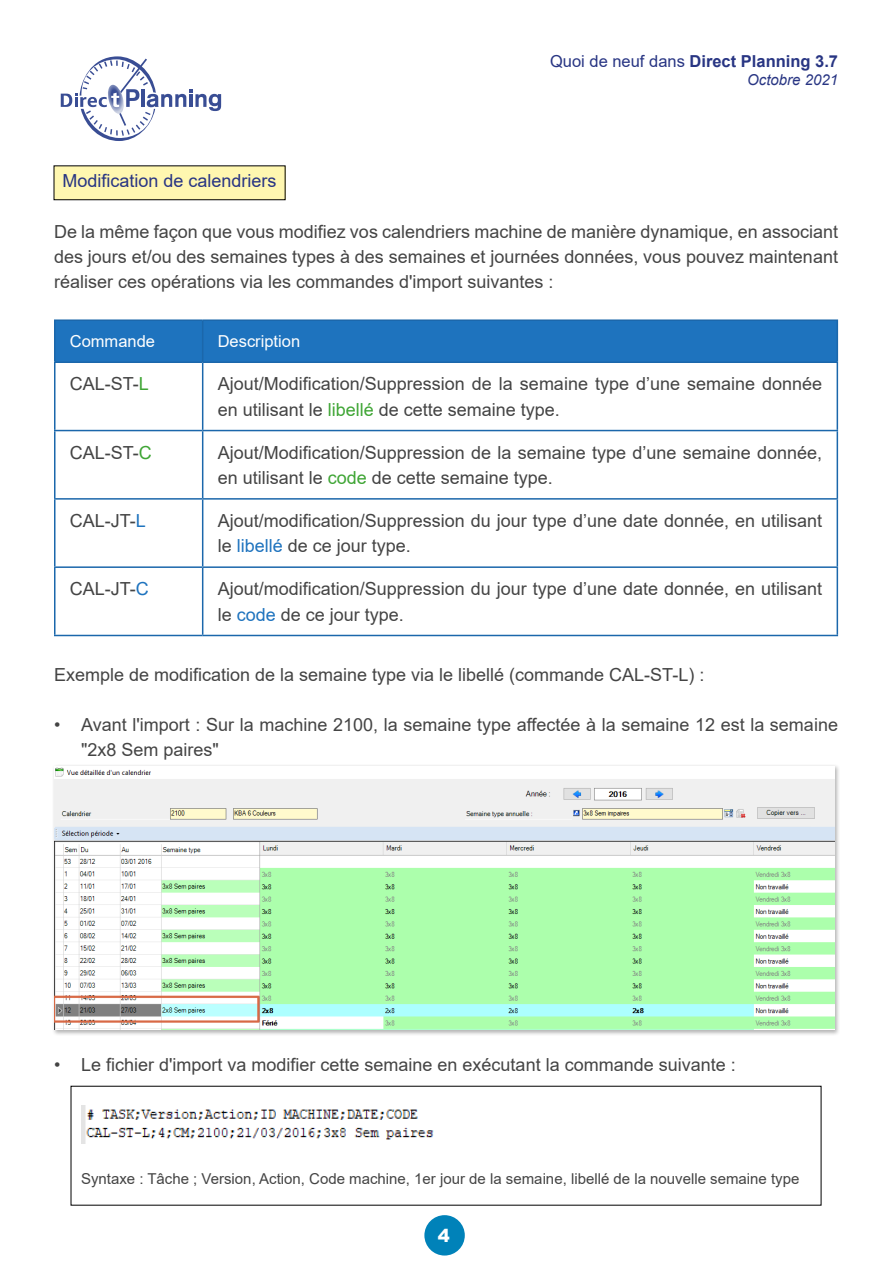
<style>
.page{position:relative;width:893px;height:1263px;background:#fff}
.page>*{position:absolute;margin:0;border:0;box-sizing:border-box;transform-origin:0 0}
.t1{font:18px/25.2px "Arial";color:#444}
.t2{font:18px "Arial";color:#283583}
.t3{font:900 18px "Arial";color:#fff}
.t4{font:700 16.5px "Arial";color:#283583}
.t5{font:16.5px "Arial";color:#fff}
.t6{font:15px "Arial";color:#444}
.t7{font:italic 15px "Arial";color:#283583}
.s1{font-weight:400}
.s2{color:#3fa535}
.s3{color:#1e73be}
</style>
<div class="page">
<div style="left:424px;top:1215px;width:41px;height:40px;background:#0082b9;border-radius:50%"></div>
<div style="left:54px;top:166px;width:231px;height:34px;background:#fff7b0"></div>
<div style="left:56px;top:321px;width:781px;height:40px;background:#1e73be"></div>
<svg style="left:56px;top:363px;width:781px;height:272px"></svg>
<hr style="left:54px;top:319px;width:149px;height:2px;background:#1b67ab">
<hr style="left:54px;top:321px;width:2px;height:40px;background:#1b67ab">
<hr style="left:203px;top:319px;width:635px;height:2px;background:#1b67ab">
<hr style="left:202px;top:321px;width:1px;height:40px;background:#1b67ab">
<hr style="left:837px;top:321px;width:1px;height:40px;background:#1b67ab">
<hr style="left:54px;top:361px;width:149px;height:2px;background:#1b67ab">
<hr style="left:54px;top:363px;width:2px;height:67px;background:#1b67ab">
<hr style="left:203px;top:361px;width:635px;height:2px;background:#1b67ab">
<hr style="left:202px;top:363px;width:1px;height:67px;background:#1b67ab">
<hr style="left:837px;top:363px;width:1px;height:67px;background:#1b67ab">
<hr style="left:54px;top:430px;width:149px;height:1px;background:#1b67ab">
<hr style="left:54px;top:431px;width:2px;height:67px;background:#1b67ab">
<hr style="left:203px;top:430px;width:635px;height:1px;background:#1b67ab">
<hr style="left:202px;top:431px;width:1px;height:67px;background:#1b67ab">
<hr style="left:837px;top:431px;width:1px;height:67px;background:#1b67ab">
<hr style="left:54px;top:498px;width:149px;height:2px;background:#1b67ab">
<hr style="left:54px;top:500px;width:2px;height:66px;background:#1b67ab">
<hr style="left:203px;top:498px;width:635px;height:2px;background:#1b67ab">
<hr style="left:202px;top:500px;width:1px;height:66px;background:#1b67ab">
<hr style="left:837px;top:500px;width:1px;height:66px;background:#1b67ab">
<hr style="left:54px;top:566px;width:149px;height:2px;background:#1b67ab">
<hr style="left:54px;top:568px;width:2px;height:67px;background:#1b67ab">
<hr style="left:203px;top:566px;width:635px;height:2px;background:#1b67ab">
<hr style="left:202px;top:568px;width:1px;height:67px;background:#1b67ab">
<hr style="left:837px;top:568px;width:1px;height:67px;background:#1b67ab">
<hr style="left:54px;top:635px;width:149px;height:1px;background:#1b67ab">
<hr style="left:203px;top:635px;width:635px;height:1px;background:#1b67ab">
<div style="left:52px;top:764px;width:788px;height:272px;background:#000;opacity:.3"></div>
<img style="left:54px;top:766px;width:780px;height:264px">
<img style="left:81px;top:1105px;width:353px;height:39px">
<svg style="left:61px;top:56px;width:160px;height:85px"></svg>
<p class="t4" style="left:550px;top:49px;width:289px"><span class="s1">Quoi de neuf dans</span> Direct Planning 3.7</p>
<p class="t7" style="left:747px;top:70px;width:92px">Octobre 2021</p>
<p class="t2" style="left:63px;top:169px;width:216px">Modification de calendriers</p>
<p class="t1" style="left:54px;top:219px;width:786px;text-align:justify">De la même façon que vous modifiez vos calendriers machine de manière dynamique, en associant des jours et/ou des semaines types à des semaines et journées données, vous pouvez maintenant réaliser ces opérations via les commandes d'import suivantes :</p>
<p class="t5" style="left:70px;top:330px;width:87px">Commande</p>
<p class="t5" style="left:218px;top:330px;width:84px">Description</p>
<p class="t1" style="left:70px;top:371px;width:81px">CAL-ST-<span class="s2">L</span></p>
<p class="t1" style="left:218px;top:371px;width:606px">Ajout/Modification/Suppression de la semaine type d’une semaine donnée en utilisant le <span class="s2">libellé</span> de cette semaine type.</p>
<p class="t1" style="left:70px;top:440px;width:84px">CAL-ST-<span class="s2">C</span></p>
<p class="t1" style="left:218px;top:440px;width:606px">Ajout/Modification/Suppression de la semaine type d’une semaine donnée, en utilisant le <span class="s2">code</span> de cette semaine type.</p>
<p class="t1" style="left:70px;top:508px;width:78px">CAL-JT-<span class="s3">L</span></p>
<p class="t1" style="left:218px;top:508px;width:606px">Ajout/modification/Suppression du jour type d’une date donnée, en utilisant le <span class="s3">libellé</span> de ce jour type.</p>
<p class="t1" style="left:70px;top:576px;width:81px">CAL-JT-<span class="s3">C</span></p>
<p class="t1" style="left:218px;top:576px;width:606px">Ajout/modification/Suppression du jour type d’une date donnée, en utilisant le <span class="s3">code</span> de ce jour type.</p>
<p class="t1" style="left:54px;top:662px;width:652px">Exemple de modification de la semaine type via le libellé (commande CAL-ST-L) :</p>
<p class="t1" style="left:81px;top:712px;width:758px;text-indent:-27px">• Avant l'import : Sur la machine 2100, la semaine type affectée à la semaine 12 est la semaine "2x8 Sem paires"</p>
<p class="t1" style="left:54px;top:1051px;width:683px">• Le fichier d'import va modifier cette semaine en exécutant la commande suivante :</p>
<p class="t6" style="left:81px;top:1169px;width:720px">Syntaxe : Tâche ; Version, Action, Code machine, 1er jour de la semaine, libellé de la nouvelle semaine type</p>
<p class="t3" style="left:438px;top:1222px;width:14px">4</p>
</div>
